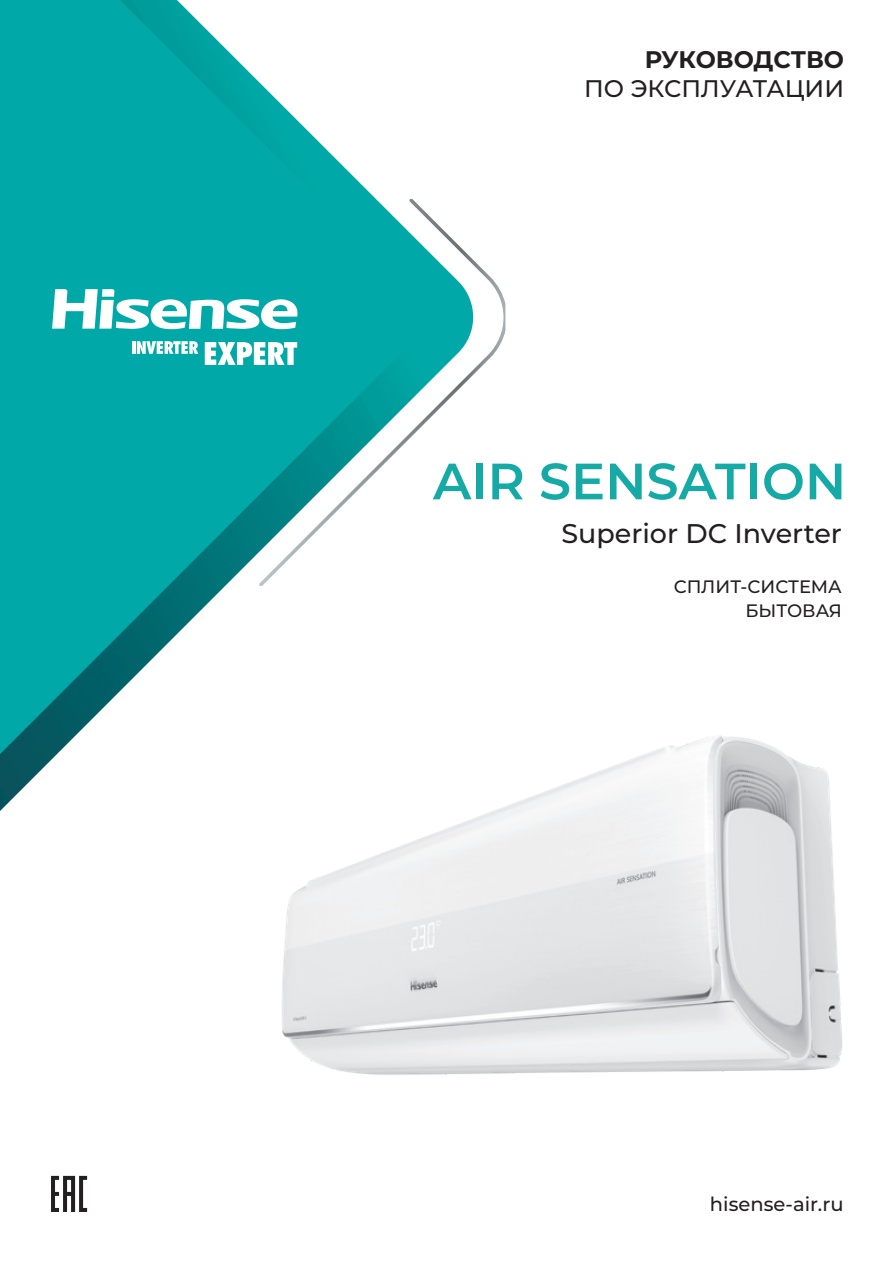
<style>
.page{position:relative;width:893px;height:1263px;background:#fff}
.page>*{position:absolute;margin:0;border:0;box-sizing:border-box;transform-origin:0 0}
.t1{font:600 51px "Montserrat";color:#16aaa6}
.t2{font:500 27px "Montserrat";color:#231f20}
.t3{font:500 24px "Montserrat";color:#231f20}
.t4{font:700 24px "Montserrat";letter-spacing:-.005em;color:#231f20}
.t5{font:500 19.5px "Montserrat";color:#231f20}
.t6{font:500 18px "Montserrat";color:#231f20}
</style>
<div class="page">
<img style="left:282px;top:735px;width:560px;height:340px">
<svg style="left:421px;top:735px;width:57px;height:76px"></svg>
<svg style="left:0;top:0;width:421px;height:890px;fill:#00a9a7"></svg>
<svg style="left:259px;top:199px;width:246px;height:387px"></svg>
<svg style="left:205px;top:342px;width:92px;height:23px"></svg>
<svg style="left:132px;top:341px;width:66px;height:13px"></svg>
<svg style="left:52px;top:289px;width:248px;height:40px"></svg>
<svg style="left:51px;top:1176px;width:36px;height:36px"></svg>
<p class="t4" style="left:645px;top:42px;width:201px">РУКОВОДСТВО</p>
<p class="t3" style="left:584px;top:71px;width:261px">ПО ЭКСПЛУАТАЦИИ</p>
<p class="t1" style="left:433px;top:445px;width:415px">AIR SENSATION</p>
<p class="t2" style="left:561px;top:515px;width:282px">Superior DC Inverter</p>
<p class="t6" style="left:674px;top:574px;width:170px">СПЛИТ-СИСТЕМА</p>
<p class="t6" style="left:745px;top:598px;width:98px">БЫТОВАЯ</p>
<p class="t5" style="left:710px;top:1191px;width:135px">hisense-air.ru</p>
</div>
